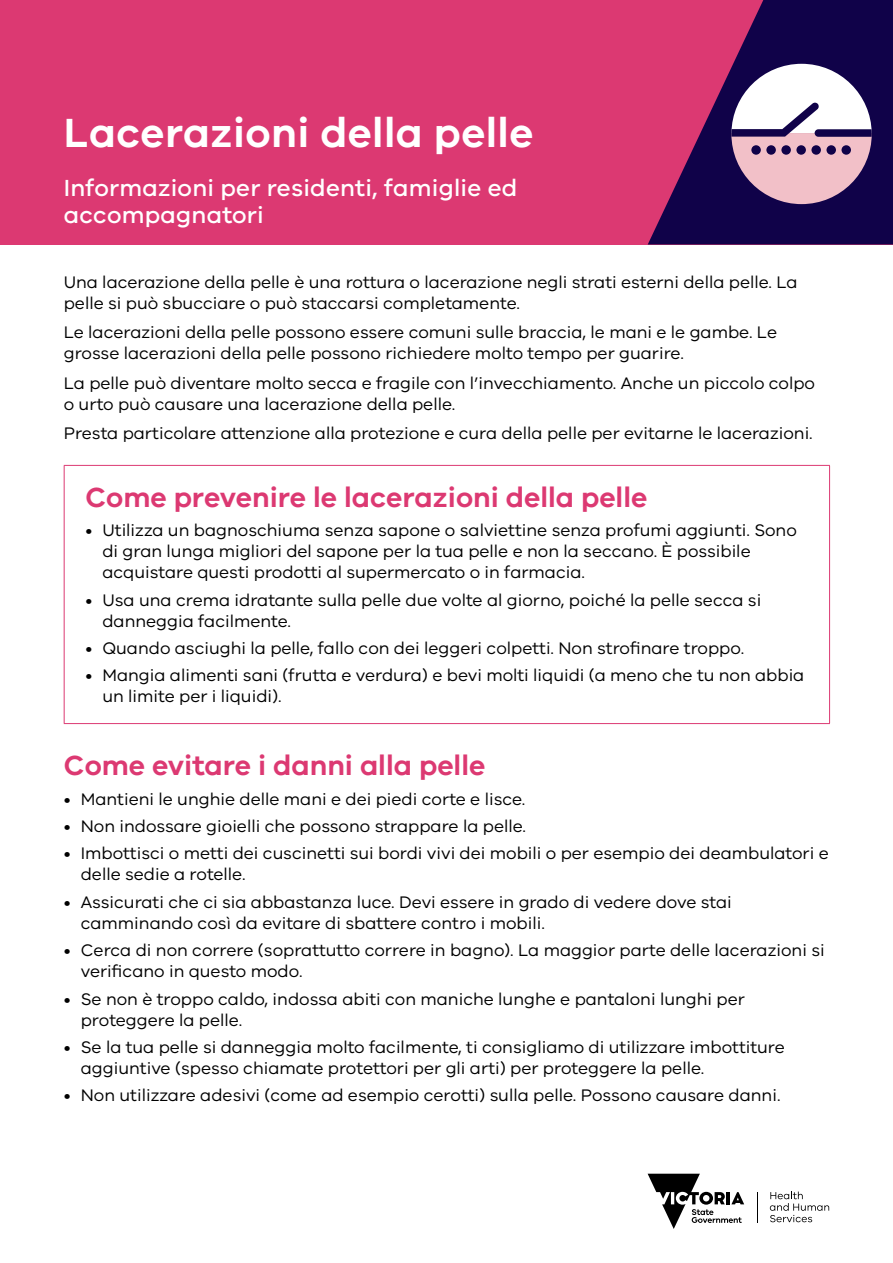
<style>
.page{position:relative;width:893px;height:1263px;background:#fff}
.page>*{position:absolute;margin:0;border:0;box-sizing:border-box;transform-origin:0 0}
.t1{font:600 42px "VIC";letter-spacing:.01em;color:#fff}
.t2{font:600 28.5px "VIC";color:#dc3972}
.t3{font:500 24px/27px "VIC";letter-spacing:.01em;color:#fff}
.t4{font:17.25px/21px "VIC";color:#000}
</style>
<div class="page">
<svg style="left:648px;top:1174px;width:96px;height:55px"></svg>
<hr style="left:757px;top:1192px;width:1px;height:31px;background:#000">
<svg style="left:770px;top:1191px;width:59px;height:31px"></svg>
<div style="left:0;top:0;width:893px;height:244px;background:#dc3972"></div>
<svg style="left:648px;top:0;width:245px;height:244px;fill:#100249"></svg>
<svg style="left:731px;top:64px;width:141px;height:140px;background:#b29cb4"></svg>
<hr style="left:64px;top:466px;width:1px;height:257px;background:#dc3972">
<hr style="left:64px;top:465px;width:766px;height:1px;background:#dc3972">
<hr style="left:829px;top:466px;width:1px;height:257px;background:#dc3972">
<hr style="left:64px;top:723px;width:766px;height:1px;background:#dc3972">
<h1 class="t1" style="left:64px;top:107px;width:471px">Lacerazioni della pelle</h1>
<h3 class="t3" style="left:64px;top:173px;width:455px">Informazioni per residenti, famiglie ed accompagnatori</h3>
<p class="t4" style="left:64px;top:271px;width:735px">Una lacerazione della pelle è una rottura o lacerazione negli strati esterni della pelle. La pelle si può sbucciare o può staccarsi completamente.</p>
<p class="t4" style="left:64px;top:322px;width:715px">Le lacerazioni della pelle possono essere comuni sulle braccia, le mani e le gambe. Le grosse lacerazioni della pelle possono richiedere molto tempo per guarire.</p>
<p class="t4" style="left:64px;top:372px;width:753px">La pelle può diventare molto secca e fragile con l’invecchiamento. Anche un piccolo colpo o urto può causare una lacerazione della pelle.</p>
<p class="t4" style="left:64px;top:423px;width:750px">Presta particolare attenzione alla protezione e cura della pelle per evitarne le lacerazioni.</p>
<h2 class="t2" style="left:85px;top:480px;width:563px">Come prevenire le lacerazioni della pelle</h2>
<p class="t4" style="left:102px;top:519px;width:696px;text-indent:-17px">• Utilizza un bagnoschiuma senza sapone o salviettine senza profumi aggiunti. Sono di gran lunga migliori del sapone per la tua pelle e non la seccano. È possibile acquistare questi prodotti al supermercato o in farmacia.</p>
<p class="t4" style="left:102px;top:589px;width:660px;text-indent:-17px">• Usa una crema idratante sulla pelle due volte al giorno, poiché la pelle secca si danneggia facilmente.</p>
<p class="t4" style="left:85px;top:637px;width:660px">• Quando asciughi la pelle, fallo con dei leggeri colpetti. Non strofinare troppo.</p>
<p class="t4" style="left:102px;top:664px;width:703px;text-indent:-17px">• Mangia alimenti sani (frutta e verdura) e bevi molti liquidi (a meno che tu non abbia un limite per i liquidi).</p>
<h2 class="t2" style="left:64px;top:748px;width:423px">Come evitare i danni alla pelle</h2>
<p class="t4" style="left:64px;top:788px;width:463px">• Mantieni le unghie delle mani e dei piedi corte e lisce.</p>
<p class="t4" style="left:64px;top:815px;width:464px">• Non indossare gioielli che possono strappare la pelle.</p>
<p class="t4" style="left:81px;top:842px;width:749px;text-indent:-17px">• Imbottisci o metti dei cuscinetti sui bordi vivi dei mobili o per esempio dei deambulatori e delle sedie a rotelle.</p>
<p class="t4" style="left:81px;top:891px;width:652px;text-indent:-17px">• Assicurati che ci sia abbastanza luce. Devi essere in grado di vedere dove stai camminando così da evitare di sbattere contro i mobili.</p>
<p class="t4" style="left:81px;top:939px;width:745px;text-indent:-17px">• Cerca di non correre (soprattutto correre in bagno). La maggior parte delle lacerazioni si verificano in questo modo.</p>
<p class="t4" style="left:81px;top:988px;width:666px;text-indent:-17px">• Se non è troppo caldo, indossa abiti con maniche lunghe e pantaloni lunghi per proteggere la pelle.</p>
<p class="t4" style="left:81px;top:1036px;width:705px;text-indent:-17px">• Se la tua pelle si danneggia molto facilmente, ti consigliamo di utilizzare imbottiture aggiuntive (spesso chiamate protettori per gli arti) per proteggere la pelle.</p>
<p class="t4" style="left:64px;top:1084px;width:718px">• Non utilizzare adesivi (come ad esempio cerotti) sulla pelle. Possono causare danni.</p>
</div>
